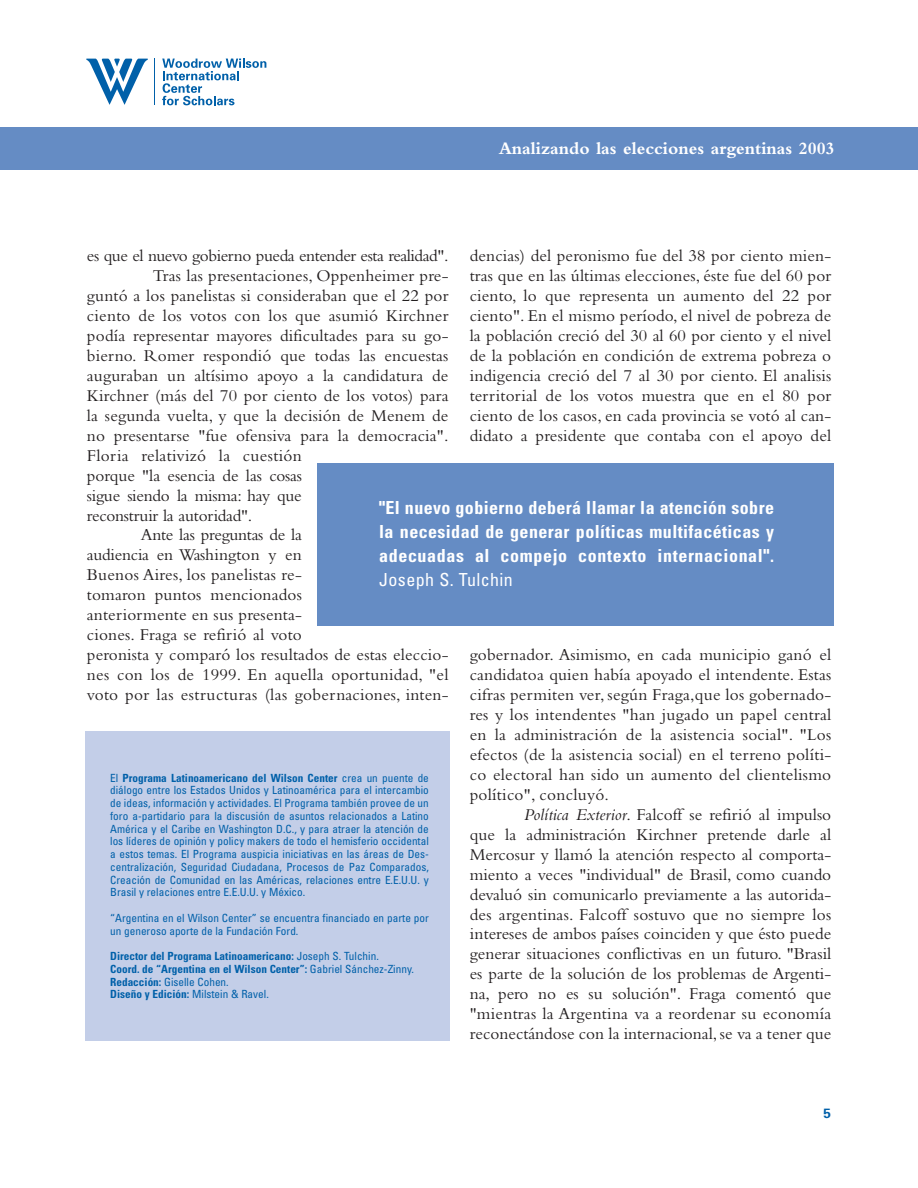
<style>
.page{position:relative;width:918px;height:1188px;background:#fff}
.page>*{position:absolute;margin:0;border:0;box-sizing:border-box;transform-origin:0 0}
.t1{font:700 condensed 18px/24px "Univers";letter-spacing:.035em;color:#fff;text-align:justify}
.t2{font:700 18px "Bembo";color:#fff}
.t3{font:condensed 18px "Univers";letter-spacing:.02em;color:#fff}
.t4{font:17.25px/20px "Bembo";letter-spacing:.01em;color:#231f20;text-align:justify}
.t5{font:17.25px "Bembo";letter-spacing:-.015em;color:#231f20}
.t6{font:17.25px "Bembo";letter-spacing:-.025em;color:#231f20}
.t7{font:700 13.5px "Univers";color:#0060a9}
.t8{font:condensed 11.25px/12.8px "Univers";color:#0060a9;text-align:justify}
.t9{font:700 condensed 11.25px/12.8px "Univers";color:#0060a9}
.s1{font-style:italic}
.s2{font-weight:700}
.s3{font-weight:400}
</style>
<div class="page">
<div style="left:0;top:128px;width:918px;height:42px;background:#658cc4"></div>
<div style="left:317px;top:463px;width:516px;height:163px;background:#658cc4"></div>
<div style="left:85px;top:731px;width:365px;height:309px;background:#c3cee8"></div>
<svg style="left:162px;top:59px;width:104px;height:46px"></svg>
<hr style="left:154px;top:59px;width:1px;height:46px;background:#0060a9">
<svg style="left:86px;top:59px;width:62px;height:46px"></svg>
<p class="t2" style="left:499px;top:142px;width:338px">Analizando las elecciones argentinas 2003</p>
<p class="t4" style="left:470px;top:247px;width:363px">dencias) del peronismo fue del 38 por ciento mien&shy;tras que en las últimas elecciones, éste fue del 60 por ciento, lo que representa un aumento del 22 por ciento". En el mismo período, el nivel de pobreza de la población creció del 30 al 60 por ciento y el nivel de la población en condición de extrema pobreza o indigencia creció del 7 al 30 por ciento. El analisis territorial de los votos muestra que en el 80 por ciento de los casos, en cada provincia se votó al can&shy;didato a presidente que contaba con el apoyo del</p>
<p class="t6" style="left:87px;top:250px;width:363px">es que el nuevo gobierno pueda entender esta realidad".</p>
<p class="t4" style="left:153px;top:267px;width:297px">Tras las presentaciones, Oppenheimer pre-</p>
<p class="t4" style="left:87px;top:287px;width:363px">guntó a los panelistas si consideraban que el 22 por</p>
<p class="t4" style="left:87px;top:307px;width:363px">ciento de los votos con los que asumió Kirchner</p>
<p class="t4" style="left:87px;top:327px;width:363px">podía representar mayores dificultades para su go-</p>
<p class="t4" style="left:87px;top:347px;width:363px">bierno. Romer respondió que todas las encuestas</p>
<p class="t4" style="left:87px;top:367px;width:363px">auguraban un altísimo apoyo a la candidatura de</p>
<p class="t4" style="left:87px;top:387px;width:363px">Kirchner (más del 70 por ciento de los votos) para</p>
<p class="t4" style="left:87px;top:407px;width:363px">la segunda vuelta, y que la decisión de Menem de</p>
<p class="t4" style="left:87px;top:427px;width:363px">no presentarse "fue ofensiva para la democracia".</p>
<p class="t4" style="left:87px;top:447px;width:216px">Floria relativizó la cuestión</p>
<p class="t4" style="left:87px;top:467px;width:216px">porque "la esencia de las cosas</p>
<p class="t5" style="left:87px;top:489px;width:216px">sigue siendo la misma: hay que</p>
<p class="t5" style="left:87px;top:509px;width:167px">reconstruir la autoridad".</p>
<p class="t5" style="left:141px;top:529px;width:162px">Ante las preguntas de la</p>
<p class="t5" style="left:87px;top:549px;width:216px">audiencia en Washington y en</p>
<p class="t4" style="left:87px;top:567px;width:216px">Buenos Aires, los panelistas re-</p>
<p class="t4" style="left:87px;top:587px;width:216px">tomaron puntos mencionados</p>
<p class="t4" style="left:87px;top:607px;width:216px">anteriormente en sus presenta-</p>
<p class="t4" style="left:87px;top:626px;width:216px">ciones. Fraga se refirió al voto</p>
<p class="t4" style="left:87px;top:646px;width:363px">peronista y comparó los resultados de estas eleccio-</p>
<p class="t4" style="left:87px;top:666px;width:363px">nes con los de 1999. En aquella oportunidad, "el</p>
<p class="t4" style="left:87px;top:686px;width:363px">voto por las estructuras (las gobernaciones, inten-</p>
<p class="t1" style="left:379px;top:497px;width:396px">"El nuevo gobierno deberá llamar la atención sobre la necesidad de generar políticas multifacéticas y adecuadas al compejo contexto internacional".</p>
<p class="t3" style="left:379px;top:573px;width:135px">Joseph S. Tulchin</p>
<p class="t4" style="left:470px;top:646px;width:363px">gobernador. Asimismo, en cada municipio ganó el candidatoa quien había apoyado el intendente. Estas cifras permiten ver, según Fraga,que los gobernado&shy;res y los intendentes "han jugado un papel central en la administración de la asistencia social". "Los efectos (de la asistencia social) en el terreno políti&shy;co electoral han sido un aumento del clientelismo político", concluyó.</p>
<p class="t4" style="left:470px;top:806px;width:363px;text-indent:54px"><span class="s1">Política Exterior</span>. Falcoff se refirió al impulso que la administración Kirchner pretende darle al Mercosur y llamó la atención respecto al comporta&shy;miento a veces "individual" de Brasil, como cuando devaluó sin comunicarlo previamente a las autorida&shy;des argentinas. Falcoff sostuvo que no siempre los intereses de ambos países coinciden y que ésto puede generar situaciones conflictivas en un futuro. "Brasil es parte de la solución de los problemas de Argenti&shy;na, pero no es su solución". Fraga comentó que "mientras la Argentina va a reordenar su economía reconectándose con la internacional, se va a tener que</p>
<p class="t8" style="left:110px;top:772px;width:320px">El <span class="s2">Programa Latinoamericano del Wilson Center</span> crea un puente de diálogo entre los Estados Unidos y Latinoamérica para el intercambio de ideas, información y actividades. El Programa también provee de un foro a-partidario para la discusión de asuntos relacionados a Latino América y el Caribe en Washington D.C., y para atraer la atención de los líderes de opinión y policy makers de todo el hemisferio occidental a estos temas. El Programa auspicia iniciativas en las áreas de Des&shy;centralización, Seguridad Ciudadana, Procesos de Paz Comparados, Creación de Comunidad en las Américas, relaciones entre E.E.U.U. y Brasil y relaciones entre E.E.U.U. y México.</p>
<p class="t8" style="left:110px;top:912px;width:320px">“Argentina en el Wilson Center” se encuentra financiado en parte por un generoso aporte de la Fundación Ford.</p>
<p class="t9" style="left:110px;top:951px;width:305px">Director del Programa Latinoamericano: <span class="s3">Joseph S. Tulchin.<br></span>Coord. de “Argentina en el Wilson Center”: <span class="s3">Gabriel Sánchez-Zinny.<br></span>Redacción: <span class="s3">Giselle Cohen.<br></span>Diseño y Edición: <span class="s3">Milstein &amp; Ravel.</span></p>
<p class="t7" style="left:824px;top:1108px;width:9px">5</p>
</div>
